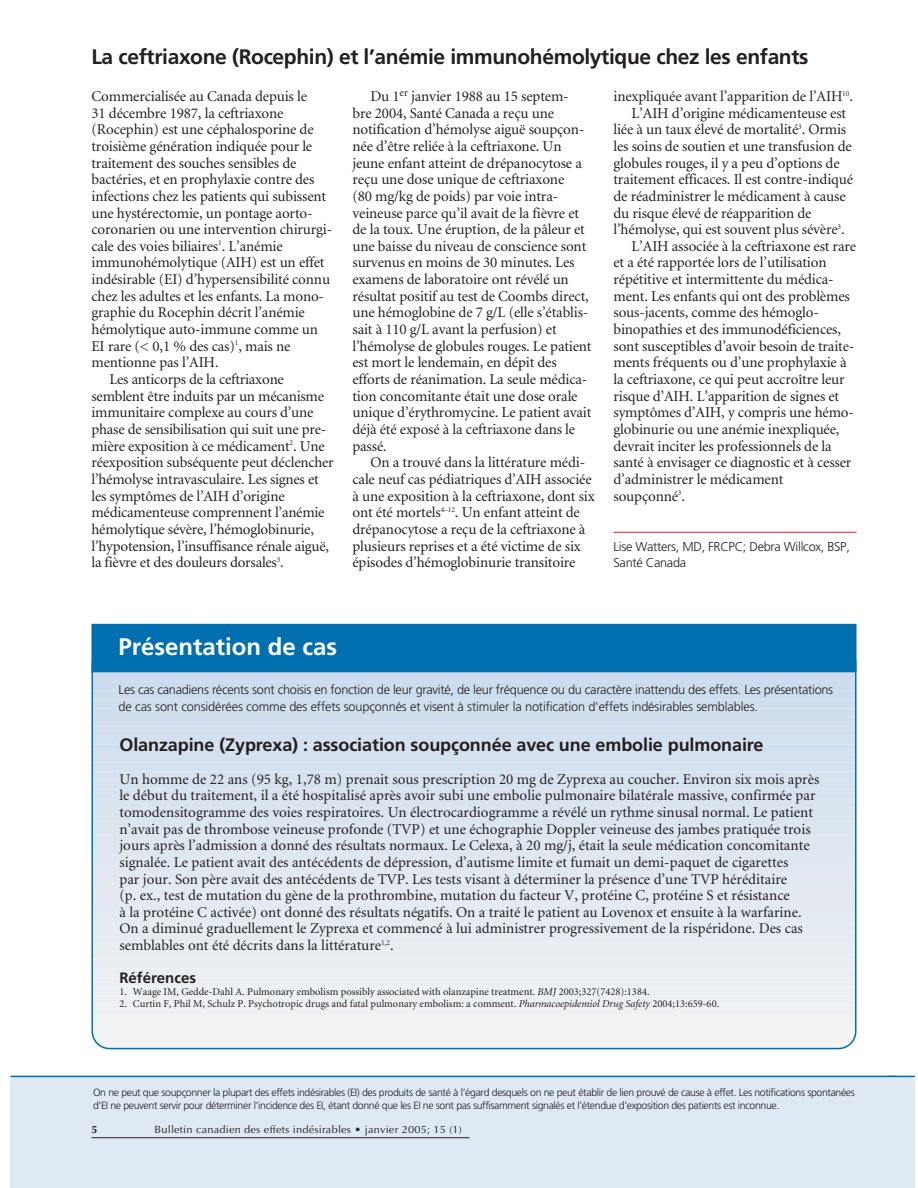
<style>
.page{position:relative;width:918px;height:1188px;background:#fff}
.page>*{position:absolute;margin:0;border:0;box-sizing:border-box;transform-origin:0 0}
.t1{font:700 24px "Frutiger";color:#fff}
.t2{font:700 21px "Frutiger";letter-spacing:-.015em;color:#231f20}
.t3{font:700 18px "Frutiger";letter-spacing:-.005em;color:#231f20}
.t4{font:15px/16.6px "Minion";letter-spacing:-.01em;color:#231f20}
.t5{font:700 15px "Frutiger";color:#231f20}
.t6{font:300 12.75px/16.6px "Frutiger";letter-spacing:-.02em;color:#231f20}
.t7{font:300 10.5px/12.8px "Frutiger";letter-spacing:-.035em;color:#231f20}
.t8{font:10.5px "Minion";color:#231f20}
.t9{font:10.5px "Optima";letter-spacing:.015em;color:#231f20;scale:1.05 1}
.t10{font:700 10.5px "Optima";color:#231f20;scale:1.05 1}
.s1{font-style:italic}
</style>
<div class="page">
<div style="left:888px;top:1077px;width:27px;height:111px;background:#dfe9f4"></div>
<svg style="left:897px;top:1076px;width:18px;height:1px"></svg>
<div style="left:10px;top:1077px;width:887px;height:111px;background:#dfe9f4"></div>
<hr style="left:10px;top:1076px;width:887px;height:1px;background:#006faf">
<hr style="left:92px;top:1137px;width:378px;height:1px;background:#231f20">
<hr style="left:614px;top:532px;width:242px;height:1px;background:#ee1b2c">
<svg style="left:92px;top:672px;width:764px;height:377px;background:#dde6f0"></svg>
<div style="left:92px;top:625px;width:764px;height:47px;background:#006faf"></div>
<div style="left:92px;top:624px;width:764px;height:48px;border:2px solid #006faf"></div>
<h2 class="t2" style="left:92px;top:48px;width:719px">La ceftriaxone (Rocephin) et l’anémie immunohémolytique chez les enfants</h2>
<p class="t4" style="left:92px;top:89px;width:217px">Commercialisée au Canada depuis le</p>
<p class="t4" style="left:92px;top:106px;width:194px">31 décembre 1987, la ceftriaxone</p>
<p class="t4" style="left:92px;top:122px;width:224px">(Rocephin) est une céphalosporine de</p>
<p class="t4" style="left:92px;top:139px;width:222px">troisième génération indiquée pour le</p>
<p class="t4" style="left:92px;top:156px;width:207px">traitement des souches sensibles de</p>
<p class="t4" style="left:92px;top:172px;width:224px">bactéries, et en prophylaxie contre des</p>
<p class="t4" style="left:92px;top:189px;width:236px">infections chez les patients qui subissent</p>
<p class="t4" style="left:92px;top:206px;width:223px">une hystérectomie, un pontage aorto-</p>
<p class="t4" style="left:92px;top:222px;width:242px">coronarien ou une intervention chirurgi-</p>
<p class="t4" style="left:92px;top:239px;width:193px">cale des voies biliaires<sup>1</sup>. L’anémie</p>
<p class="t4" style="left:91px;top:256px;width:235px">immunohémolytique (AIH) est un effet</p>
<p class="t4" style="left:91px;top:272px;width:240px">indésirable (EI) d’hypersensibilité connu</p>
<p class="t4" style="left:91px;top:289px;width:234px">chez les adultes et les enfants. La mono-</p>
<p class="t4" style="left:91px;top:306px;width:215px">graphie du Rocephin décrit l’anémie</p>
<p class="t4" style="left:91px;top:322px;width:228px">hémolytique auto-immune comme un</p>
<p class="t4" style="left:91px;top:339px;width:200px">EI rare (&lt; 0,1 % des cas)<sup>1</sup>, mais ne</p>
<p class="t4" style="left:91px;top:355px;width:129px">mentionne pas l’AIH.</p>
<p class="t4" style="left:109px;top:372px;width:176px">Les anticorps de la ceftriaxone</p>
<p class="t4" style="left:91px;top:389px;width:234px">semblent être induits par un mécanisme</p>
<p class="t4" style="left:91px;top:405px;width:223px">immunitaire complexe au cours d’une</p>
<p class="t4" style="left:91px;top:422px;width:236px">phase de sensibilisation qui suit une pre-</p>
<p class="t4" style="left:91px;top:439px;width:235px">mière exposition à ce médicament<sup>2</sup>. Une</p>
<p class="t4" style="left:92px;top:455px;width:244px">réexposition subséquente peut déclencher</p>
<p class="t4" style="left:92px;top:472px;width:229px">l’hémolyse intravasculaire. Les signes et</p>
<p class="t4" style="left:92px;top:489px;width:195px">les symptômes de l’AIH d’origine</p>
<p class="t4" style="left:92px;top:505px;width:235px">médicamenteuse comprennent l’anémie</p>
<p class="t4" style="left:92px;top:522px;width:224px">hémolytique sévère, l’hémoglobinurie,</p>
<p class="t4" style="left:92px;top:539px;width:239px">l’hypotension, l’insuffisance rénale aiguë,</p>
<p class="t4" style="left:92px;top:555px;width:194px">la fièvre et des douleurs dorsales<sup>3</sup>.</p>
<p class="t4" style="left:352px;top:89px;width:241px;text-indent:18px">Du 1<sup>er</sup> janvier 1988 au 15 septem&shy;bre 2004, Santé Canada a reçu une notification d’hémolyse aiguë soupçon&shy;née d’être reliée à la ceftriaxone. Un jeune enfant atteint de drépanocytose a reçu une dose unique de ceftriaxone<br>(80 mg/kg de poids) par voie intra&shy;veineuse parce qu’il avait de la fièvre et de la toux. Une éruption, de la pâleur et une baisse du niveau de conscience sont survenus en moins de 30 minutes. Les examens de laboratoire ont révélé un résultat positif au test de Coombs direct, une hémoglobine de 7 g/L (elle s’établis&shy;sait à 110 g/L avant la perfusion) et l’hémolyse de globules rouges. Le patient est mort le lendemain, en dépit des efforts de réanimation. La seule médica&shy;tion concomitante était une dose orale unique d’érythromycine. Le patient avait déjà été exposé à la ceftriaxone dans le passé.</p>
<p class="t4" style="left:352px;top:455px;width:244px;text-indent:18px">On a trouvé dans la littérature médi&shy;cale neuf cas pédiatriques d’AIH associée à une exposition à la ceftriaxone, dont six ont été mortels<sup>4–12</sup>. Un enfant atteint de drépanocytose a reçu de la ceftriaxone à plusieurs reprises et a été victime de six épisodes d’hémoglobinurie transitoire</p>
<p class="t4" style="left:614px;top:89px;width:241px">inexpliquée avant l’apparition de l’AIH<sup>10</sup>.</p>
<p class="t4" style="left:632px;top:106px;width:216px">L’AIH d’origine médicamenteuse est</p>
<p class="t4" style="left:614px;top:122px;width:234px">liée à un taux élevé de mortalité<sup>3</sup>. Ormis</p>
<p class="t4" style="left:613px;top:139px;width:240px">les soins de soutien et une transfusion de</p>
<p class="t4" style="left:613px;top:156px;width:228px">globules rouges, il y a peu d’options de</p>
<p class="t4" style="left:613px;top:172px;width:241px">traitement efficaces. Il est contre-indiqué</p>
<p class="t4" style="left:613px;top:189px;width:234px">de réadministrer le médicament à cause</p>
<p class="t4" style="left:613px;top:206px;width:200px">du risque élevé de réapparition de</p>
<p class="t4" style="left:613px;top:222px;width:233px">l’hémolyse, qui est souvent plus sévère<sup>3</sup>.</p>
<p class="t4" style="left:632px;top:239px;width:226px">L’AIH associée à la ceftriaxone est rare</p>
<p class="t4" style="left:614px;top:256px;width:215px">et a été rapportée lors de l’utilisation</p>
<p class="t4" style="left:614px;top:272px;width:222px">répétitive et intermittente du médica-</p>
<p class="t4" style="left:614px;top:289px;width:238px">ment. Les enfants qui ont des problèmes</p>
<p class="t4" style="left:614px;top:306px;width:207px">sous-jacents, comme des hémoglo-</p>
<p class="t4" style="left:614px;top:322px;width:229px">binopathies et des immunodéficiences,</p>
<p class="t4" style="left:614px;top:339px;width:242px">sont susceptibles d’avoir besoin de traite-</p>
<p class="t4" style="left:614px;top:355px;width:235px">ments fréquents ou d’une prophylaxie à</p>
<p class="t4" style="left:614px;top:372px;width:233px">la ceftriaxone, ce qui peut accroître leur</p>
<p class="t4" style="left:614px;top:389px;width:227px">risque d’AIH. L’apparition de signes et</p>
<p class="t4" style="left:614px;top:405px;width:242px">symptômes d’AIH, y compris une hémo-</p>
<p class="t4" style="left:614px;top:422px;width:228px">globinurie ou une anémie inexpliquée,</p>
<p class="t4" style="left:614px;top:439px;width:220px">devrait inciter les professionnels de la</p>
<p class="t4" style="left:614px;top:455px;width:239px">santé à envisager ce diagnostic et à cesser</p>
<p class="t4" style="left:614px;top:472px;width:171px">d’administrer le médicament</p>
<p class="t4" style="left:614px;top:489px;width:73px">soupçonné<sup>3</sup>.</p>
<p class="t6" style="left:614px;top:539px;width:238px">Lise Watters, MD, FRCPC; Debra Willcox, BSP,<br>Santé Canada</p>
<h1 class="t1" style="left:118px;top:637px;width:220px">Présentation de cas</h1>
<p class="t6" style="left:119px;top:682px;width:716px">Les cas canadiens récents sont choisis en fonction de leur gravité, de leur fréquence ou du caractère inattendu des effets. Les présentations de cas sont considérées comme des effets soupçonnés et visent à stimuler la notification d'effets indésirables semblables.</p>
<p class="t3" style="left:119px;top:738px;width:646px">Olanzapine (Zyprexa) : association soupçonnée avec une embolie pulmonaire</p>
<p class="t4" style="left:119px;top:772px;width:701px">Un homme de 22 ans (95 kg, 1,78 m) prenait sous prescription 20 mg de Zyprexa au coucher. Environ six mois après le début du traitement, il a été hospitalisé après avoir subi une embolie pulmonaire bilatérale massive, confirmée par tomodensitogramme des voies respiratoires. Un électrocardiogramme a révélé un rythme sinusal normal. Le patient n’avait pas de thrombose veineuse profonde (TVP) et une échographie Doppler veineuse des jambes pratiquée trois jours après l’admission a donné des résultats normaux. Le Celexa, à 20 mg/j, était la seule médication concomitante signalée. Le patient avait des antécédents de dépression, d’autisme limite et fumait un demi-paquet de cigarettes<br>par jour. Son père avait des antécédents de TVP. Les tests visant à déterminer la présence d’une TVP héréditaire<br>(p. ex., test de mutation du gène de la prothrombine, mutation du facteur V, protéine C, protéine S et résistance<br>à la protéine C activée) ont donné des résultats négatifs. On a traité le patient au Lovenox et ensuite à la warfarine.<br>On a diminué graduellement le Zyprexa et commencé à lui administrer progressivement de la rispéridone. Des cas semblables ont été décrits dans la littérature<sup>1,2</sup>.</p>
<p class="t5" style="left:119px;top:972px;width:78px">Références</p>
<p class="t8" style="left:119px;top:988px;width:532px">1. Waage IM, Gedde-Dahl A. Pulmonary embolism possibly associated with olanzapine treatment. <span class="s1">BMJ</span> 2003;327(7428):1384.</p>
<p class="t8" style="left:119px;top:1000px;width:601px">2. Curtin F, Phil M, Schulz P. Psychotropic drugs and fatal pulmonary embolism: a comment. <span class="s1">Pharmacoepidemiol Drug Safety</span> 2004;13:659-60.</p>
<p class="t7" style="left:93px;top:1087px;width:763px">On ne peut que soupçonner la plupart des effets indésirables (EI) des produits de santé à l’égard desquels on ne peut établir de lien prouvé de cause à effet. Les notifications spontanées d’EI ne peuvent servir pour déterminer l’incidence des EI, étant donné que les EI ne sont pas suffisamment signalés et l’étendue d’exposition des patients est inconnue.</p>
<p class="t10" style="left:92px;top:1125px;width:7px">5</p>
<p class="t9" style="left:155px;top:1125px;width:294px">Bulletin canadien des effets indésirables • janvier 2005; 15 (1)</p>
</div>
